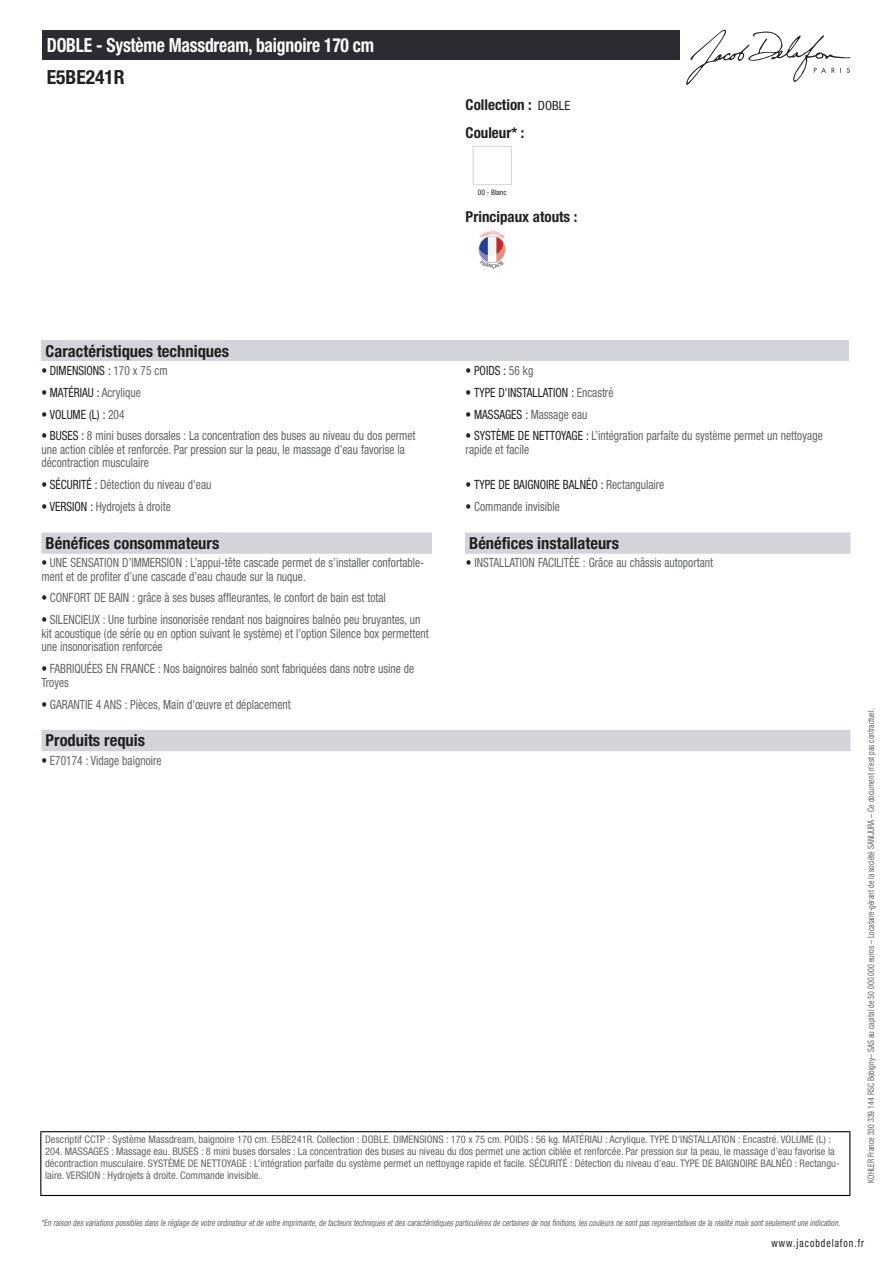
<style>
.page{position:relative;width:893px;height:1263px;background:#fff}
.page>*{position:absolute;margin:0;border:0;box-sizing:border-box;transform-origin:0 0}
.t1{font:700 condensed 19.5px "Helvetica Neue LT Std";letter-spacing:-.01em;color:#fff;scale:.9 1}
.t2{font:700 condensed 19.5px "Helvetica Neue LT Std";color:#231f20}
.t3{font:700 condensed 16.5px "Helvetica Neue LT Std";color:#231f20}
.t4{font:700 condensed 15px/27.8px "Helvetica Neue LT Std";color:#231f20}
.t5{font:condensed 12.75px/13.5px "Helvetica Neue LT Std";color:#626568;scale:.9 1}
.t6{font:condensed 12.75px "Helvetica Neue LT Std";color:#231f20;scale:.9 1}
.t7{font:condensed 11.25px "Helvetica Neue LT Std";letter-spacing:.1em;color:#231f20;scale:.87 1}
.t8{font:condensed 10.5px/12px "Helvetica Neue LT Std";color:#626568}
.t9{font:italic condensed 9px "Helvetica Neue LT Std";color:#626568;scale:.87 1}
.t10{font:condensed 9px "Helvetica Neue LT Std";color:#626568;scale:.87 1}
.t11{font:condensed 7.5px "Helvetica Neue LT Std";color:#231f20}
.s1{font-weight:400;font-size:12.75px}
.s2{color:#626568}
.s3{color:#231f20}
</style>
<div class="page">
<svg style="left:686px;top:30px;width:164px;height:55px"></svg>
<div style="left:473px;top:146px;width:39px;height:39px;border:1px solid #d3d4da"></div>
<div style="left:41px;top:340px;width:808px;height:21px;background:#d3d4da"></div>
<svg style="left:41px;top:532px;width:809px;height:22px;background:#d4d5db"></svg>
<div style="left:432px;top:532px;width:33px;height:22px;background:#fff"></div>
<div style="left:41px;top:730px;width:809px;height:21px;background:#d3d4da"></div>
<div style="left:43px;top:30px;width:637px;height:30px;background:#2a2c32"></div>
<hr style="left:40px;top:1131px;width:810px;height:1px;background:#040503">
<hr style="left:40px;top:1132px;width:1px;height:63px;background:#040503">
<hr style="left:849px;top:1132px;width:1px;height:63px;background:#040503">
<hr style="left:40px;top:1195px;width:810px;height:1px;background:#040503">
<svg style="left:479px;top:235px;width:26px;height:28px"></svg>
<h1 class="t1" style="left:47px;top:33px;width:365px">DOBLE - Système Massdream, baignoire 170 cm</h1>
<h1 class="t2" style="left:47px;top:65px;width:79px">E5BE241R</h1>
<p class="t4" style="left:466px;top:90px;width:106px">Collection : <span class="s1">DOBLE<br></span>Couleur* :</p>
<p class="t11" style="left:478px;top:188px;width:30px">00 - Blanc</p>
<p class="t4" style="left:466px;top:203px;width:113px">Principaux atouts :</p>
<p class="t3" style="left:46px;top:341px;width:185px">Caractéristiques techniques</p>
<p class="t6" style="left:41px;top:363px;width:142px">• DIMENSIONS : <span class="s2">170 x 75 cm</span></p>
<p class="t6" style="left:466px;top:363px;width:77px">• POIDS : <span class="s2">56 kg</span></p>
<p class="t6" style="left:41px;top:385px;width:112px">• MATÉRIAU : <span class="s2">Acrylique</span></p>
<p class="t6" style="left:466px;top:385px;width:166px">• TYPE D'INSTALLATION : <span class="s2">Encastré</span></p>
<p class="t6" style="left:41px;top:407px;width:94px">• VOLUME (L) : <span class="s2">204</span></p>
<p class="t6" style="left:466px;top:407px;width:137px">• MASSAGES : <span class="s2">Massage eau</span></p>
<p class="t5" style="left:41px;top:429px;width:417px"><span class="s3">• BUSES :</span> 8 mini buses dorsales : La concentration des buses au niveau du dos permet une action ciblée et renforcée. Par pression sur la peau, le massage d’eau favorise la décontraction musculaire</p>
<p class="t5" style="left:466px;top:429px;width:398px"><span class="s3">• SYSTÈME DE NETTOYAGE :</span> L’intégration parfaite du système permet un nettoyage rapide et facile</p>
<p class="t5" style="left:41px;top:478px;width:190px"><span class="s3">• SÉCURITÉ :</span> Détection du niveau d'eau</p>
<p class="t6" style="left:466px;top:477px;width:222px">• TYPE DE BAIGNOIRE BALNÉO : <span class="s2">Rectangulaire</span></p>
<p class="t5" style="left:41px;top:500px;width:145px"><span class="s3">• VERSION :</span> Hydrojets à droite</p>
<p class="t5" style="left:466px;top:500px;width:106px"><span class="s3">•</span> Commande invisible</p>
<p class="t3" style="left:46px;top:533px;width:175px">Bénéfices consommateurs</p>
<p class="t3" style="left:469px;top:533px;width:151px">Bénéfices installateurs</p>
<p class="t5" style="left:41px;top:556px;width:427px"><span class="s3">•</span> UNE SENSATION D’IMMERSION : L’appui-tête cascade permet de s’installer confortable&shy;ment et de profiter d’une cascade d’eau chaude sur la nuque.</p>
<p class="t5" style="left:466px;top:556px;width:276px"><span class="s3">•</span> INSTALLATION FACILITÉE : Grâce au châssis autoportant</p>
<p class="t5" style="left:41px;top:591px;width:384px"><span class="s3">•</span> CONFORT DE BAIN : grâce à ses buses affleurantes, le confort de bain est total</p>
<p class="t5" style="left:41px;top:613px;width:432px"><span class="s3">•</span> SILENCIEUX : Une turbine insonorisée rendant nos baignoires balnéo peu bruyantes, un kit acoustique (de série ou en option suivant le système) et l’option Silence box permettent une insonorisation renforcée</p>
<p class="t5" style="left:41px;top:662px;width:416px"><span class="s3">•</span> FABRIQUÉES EN FRANCE : Nos baignoires balnéo sont fabriquées dans notre usine de<br>Troyes</p>
<p class="t5" style="left:41px;top:697px;width:279px"><span class="s3">•</span> GARANTIE 4 ANS : Pièces, Main d'œuvre et déplacement</p>
<p class="t3" style="left:46px;top:730px;width:101px">Produits requis</p>
<p class="t5" style="left:41px;top:753px;width:135px"><span class="s3">•</span> E70174 : Vidage baignoire</p>
<p class="t8" style="left:45px;top:1134px;width:796px">Descriptif CCTP : Système Massdream, baignoire 170 cm. E5BE241R. Collection : DOBLE. DIMENSIONS : 170 x 75 cm. POIDS : 56 kg. MATÉRIAU : Acrylique. TYPE D'INSTALLATION : Encastré. VOLUME (L) :<br>204. MASSAGES : Massage eau. BUSES : 8 mini buses dorsales : La concentration des buses au niveau du dos permet une action ciblée et renforcée. Par pression sur la peau, le massage d’eau favorise la décontraction musculaire. SYSTÈME DE NETTOYAGE : L’intégration parfaite du système permet un nettoyage rapide et facile. SÉCURITÉ : Détection du niveau d'eau. TYPE DE BAIGNOIRE BALNÉO : Rectangu&shy;laire. VERSION : Hydrojets à droite. Commande invisible.</p>
<p class="t10" style="left:866px;top:1183px;width:547px;rotate:-90deg">KOHLER France 330 339 144 RSC Bobigny– SAS au capital de 50 000 000 euros – Locataire-gérant de la société SANIJURA – Ce document n’est pas contractuel.</p>
<p class="t9" style="left:41px;top:1217px;width:922px">*En raison desvariationspossiblesdansle réglage de votre ordinateuretde votre imprimante,de facteurstechniquesetdescaractéristiquesparticulièresde certainesde nosfinitions,lescouleursne sontpasreprésentativesde la réalité maissontseulementune indication.</p>
<p class="t7" style="left:772px;top:1237px;width:108px">www.jacobdelafon.fr</p>
</div>
